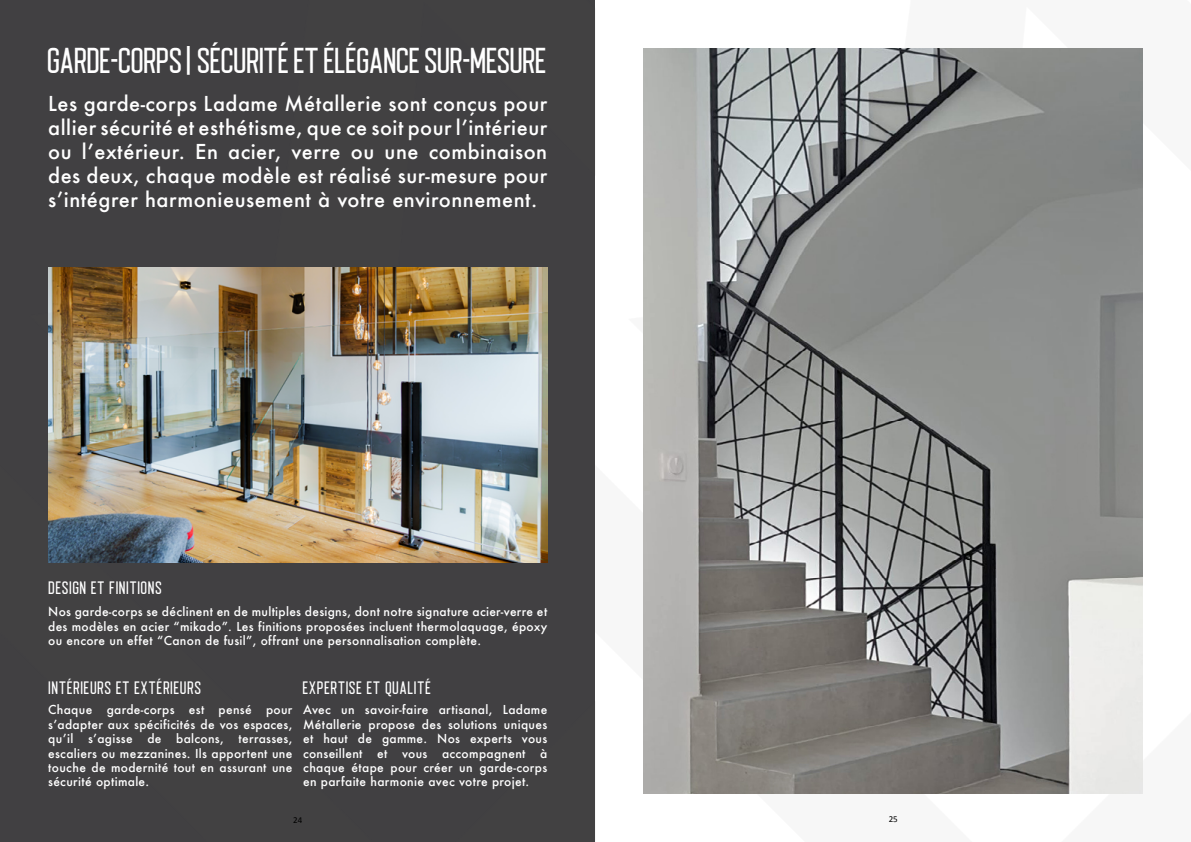
<style>
.page{position:relative;width:1191px;height:842px;background:#fff}
.page>*{position:absolute;margin:0;border:0;box-sizing:border-box;transform-origin:0 0}
.t1{font:36px "Voltage";color:#fff}
.t2{font:500 20px/24px "Futura";letter-spacing:.025em;color:#fff;text-align:justify}
.t3{font:18px "Voltage";letter-spacing:.05em;color:#fff}
.t4{font:500 12px/14.4px "Futura";letter-spacing:.025em;color:#fff;text-align:justify}
.t5{font:9px "Calibri";color:#000}
</style>
<div class="page">
<img style="left:0;top:0;width:1143px;height:842px">
<img style="left:643px;top:48px;width:499px;height:746px">
<h1 class="t1" style="left:48px;top:42px;width:500px">GARDE-CORPS | SÉCURITÉ ET ÉLÉGANCE SUR-MESURE</h1>
<p class="t2" style="left:48px;top:92px;width:500px">Les garde-corps Ladame Métallerie sont conçus pour allier sécurité et esthétisme, que ce soit pour l’intérieur ou l’extérieur. En acier, verre ou une combinaison des deux, chaque modèle est réalisé sur-mesure pour s’intégrer harmonieusement à votre environnement.</p>
<h3 class="t3" style="left:49px;top:578px;width:115px">DESIGN ET FINITIONS</h3>
<p class="t4" style="left:48px;top:604px;width:500px">Nos garde-corps se déclinent en de multiples designs, dont notre signature acier-verre et des modèles en acier “mikado”. Les finitions proposées incluent thermolaquage, époxy ou encore un effet “Canon de fusil”, offrant une personnalisation complète.</p>
<h3 class="t3" style="left:49px;top:678px;width:154px">INTÉRIEURS ET EXTÉRIEURS</h3>
<h3 class="t3" style="left:303px;top:678px;width:130px">EXPERTISE ET QUALITÉ</h3>
<p class="t4" style="left:48px;top:702px;width:246px">Chaque garde-corps est pensé pour s’adapter aux spécificités de vos espaces, qu’il s’agisse de balcons, terrasses, escaliers ou mezzanines. Ils apportent une touche de modernité tout en assurant une sécurité optimale.</p>
<p class="t4" style="left:303px;top:702px;width:246px">Avec un savoir-faire artisanal, Ladame Métallerie propose des solutions uniques et haut de gamme. Nos experts vous conseillent et vous accompagnent à chaque étape pour créer un garde-corps en parfaite harmonie avec votre projet.</p>
<p class="t5" style="left:293px;top:814px;width:11px">24</p>
<p class="t5" style="left:888px;top:813px;width:11px">25</p>
</div>
